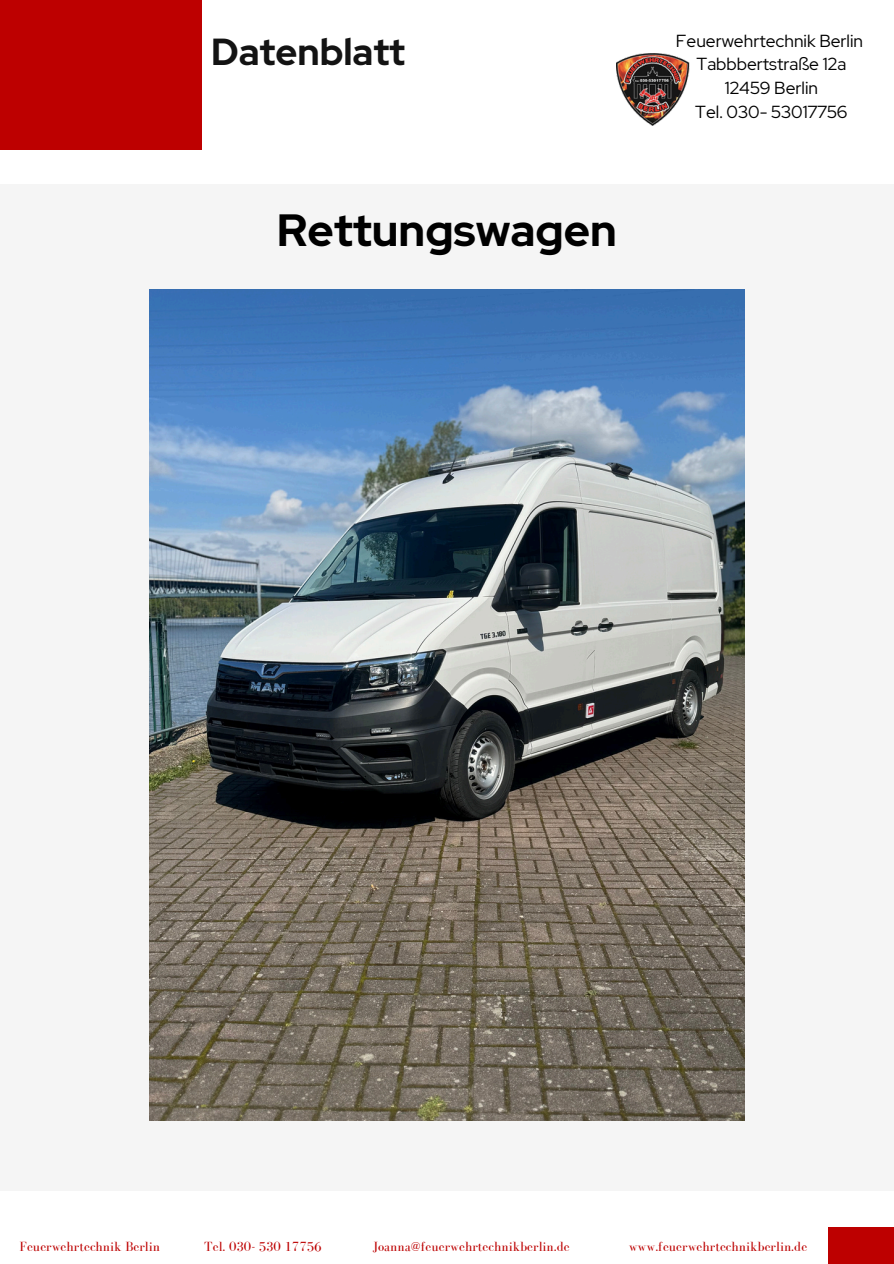
<style>
.page{position:relative;width:894px;height:1264px;background:#fff}
.page>*{position:absolute;margin:0;border:0;box-sizing:border-box;transform-origin:0 0}
.t1{font:700 45px "Red Hat Display";color:#000}
.t2{font:700 37.5px "Red Hat Display";color:#131313}
.t3{font:17.4px/23.7px "Red Hat Display";color:#000;text-align:center}
.t4{font:13.65px "Bodoni FLF";color:#bd0000}
</style>
<div class="page">
<div style="left:0;top:0;width:201px;height:149px;background:#bd0000"></div>
<div style="left:827px;top:1227px;width:66px;height:36px;background:#bd0000"></div>
<div style="left:0;top:184px;width:893px;height:1006px;background:#f5f5f5"></div>
<img style="left:616px;top:53px;width:73px;height:72px">
<img style="left:149px;top:289px;width:595px;height:830px">
<h2 class="t2" style="left:211px;top:27px;width:196px">Datenblatt</h2>
<h3 class="t3" style="left:675px;top:29px;width:189px">Feuerwehrtechnik Berlin<br>Tabbbertstraße 12a<br>12459 Berlin<br>Tel. 030- 53017756</h3>
<p class="t1" style="left:277px;top:200px;width:341px">Rettungswagen</p>
<p class="t4" style="left:20px;top:1239px;width:142px">Feuerwehrtechnik Berlin</p>
<p class="t4" style="left:204px;top:1239px;width:118px">Tel. 030- 530 17756</p>
<p class="t4" style="left:373px;top:1239px;width:198px">Joanna@feuerwehrtechnikberlin.de</p>
<p class="t4" style="left:628px;top:1239px;width:180px">www.feuerwehrtechnikberlin.de</p>
</div>
